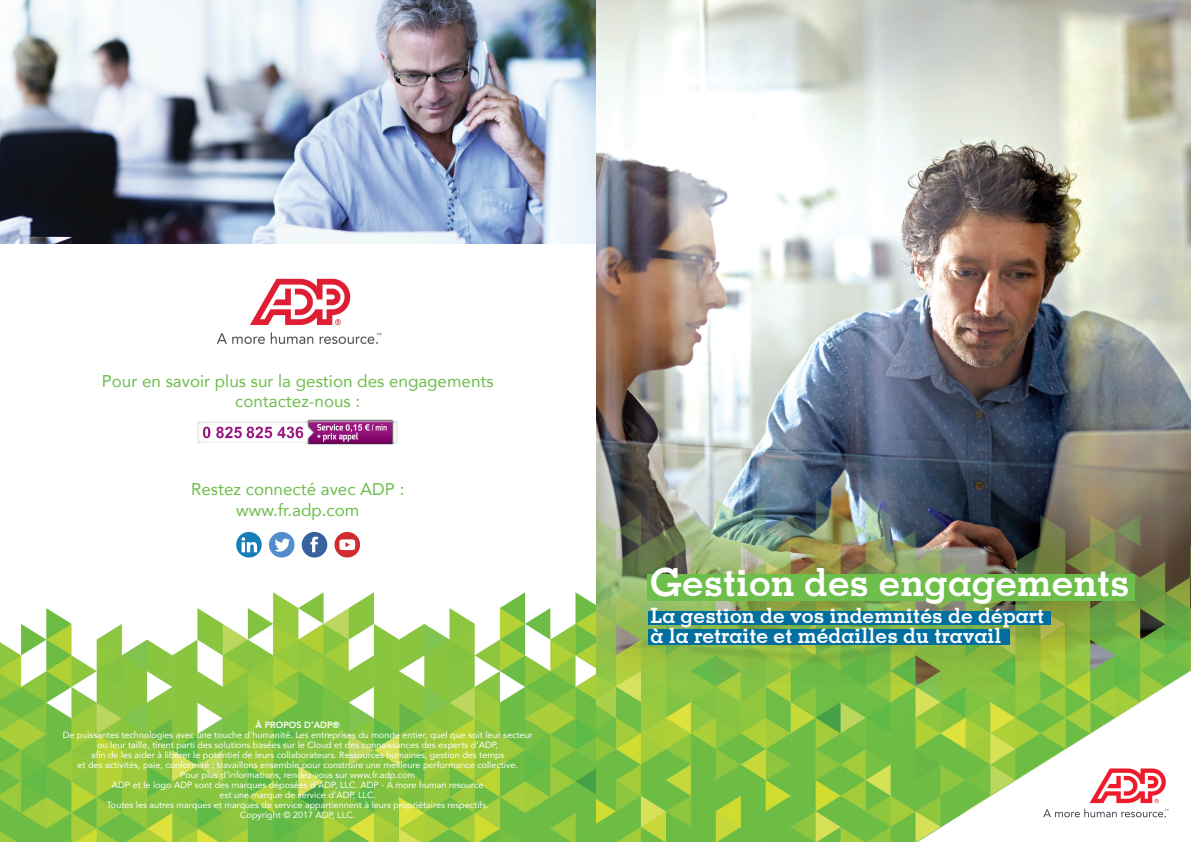
<style>
.page{position:relative;width:1191px;height:842px;background:#fff}
.page>*{position:absolute;margin:0;border:0;box-sizing:border-box;transform-origin:0 0}
.t1{font:700 38.9px "Memphis";color:#fff}
.t2{font:700 21.2px/20.1px "Memphis";color:#fff}
.t3{font:17px "Avenir";color:#6dbe4b}
.t4{font:9px/10px "Avenir";color:#fff;text-align:center}
.t5{font:800 9px "Avenir";color:#fff}
</style>
<div class="page">
<img style="left:0;top:0;width:1191px;height:842px">
<svg style="left:1089px;top:768px;width:76px;height:35px"></svg>
<svg style="left:1043px;top:809px;width:125px;height:8px"></svg>
<div style="left:647px;top:574px;width:487px;height:26px;background:#6dbe4b"></div>
<div style="left:648px;top:611px;width:402px;height:14px;background:#006fa0"></div>
<div style="left:648px;top:629px;width:361px;height:16px;background:#006fa0"></div>
<img style="left:0;top:0;width:595px;height:244px">
<img style="left:183px;top:271px;width:232px;height:80px">
<div style="left:334px;top:532px;width:26px;height:25px;background:#d12d30;border-radius:50%"></div>
<div style="left:302px;top:532px;width:25px;height:25px;background:#39619e;border-radius:50%"></div>
<div style="left:269px;top:532px;width:25px;height:25px;background:#518dca;border-radius:50%"></div>
<svg style="left:339px;top:539px;width:16px;height:11px"></svg>
<svg style="left:310px;top:536px;width:8px;height:16px"></svg>
<svg style="left:275px;top:538px;width:15px;height:14px"></svg>
<div style="left:236px;top:532px;width:26px;height:25px;background:#177fb8;border-radius:50%"></div>
<svg style="left:241px;top:537px;width:16px;height:15px"></svg>
<img style="left:197px;top:421px;width:200px;height:22px">
<img style="left:307px;top:419px;width:87px;height:27px">
<img style="left:307px;top:421px;width:87px;height:22px">
<svg style="left:203px;top:427px;width:7px;height:11px"></svg>
<svg style="left:216px;top:427px;width:87px;height:11px"></svg>
<svg style="left:309px;top:421px;width:83px;height:23px"></svg>
<p class="t3" style="left:102px;top:367px;width:393px">Pour en savoir plus sur la gestion des engagements</p>
<p class="t3" style="left:235px;top:388px;width:127px">contactez-nous :</p>
<p class="t3" style="left:191px;top:476px;width:215px">Restez connecté avec ADP :</p>
<p class="t3" style="left:236px;top:496px;width:125px">www.fr.adp.com</p>
<p class="t5" style="left:256px;top:717px;width:86px">À PROPOS D’ADP®</p>
<p class="t4" style="left:63px;top:729px;width:471px">De puissantes technologies avec une touche d’humanité. Les entreprises du monde entier, quel que soit leur secteur ou leur taille, tirent parti des solutions basées sur le Cloud et des connaissances des experts d’ADP,</p>
<p class="t4" style="left:91px;top:749px;width:415px">afin de les aider à libérer le potentiel de leurs collaborateurs. Ressources humaines, gestion des temps</p>
<p class="t4" style="left:78px;top:759px;width:442px">et des activités, paie, conformité : travaillons ensemble pour construire une meilleure performance collective.</p>
<p class="t4" style="left:180px;top:769px;width:236px">Pour plus d’informations, rendez-vous sur www.fr.adp.com</p>
<p class="t4" style="left:112px;top:779px;width:373px">ADP et le logo ADP sont des marques déposées d’ADP, LLC. ADP - A more human resource</p>
<p class="t4" style="left:219px;top:789px;width:158px">est une marque de service d’ADP, LLC.</p>
<p class="t4" style="left:107px;top:799px;width:383px">Toutes les autres marques et marques de service appartiennent à leurs propriétaires respectifs.</p>
<p class="t4" style="left:240px;top:809px;width:116px">Copyright © 2017 ADP, LLC.</p>
<p class="t1" style="left:649px;top:558px;width:481px">Gestion des engagements</p>
<p class="t2" style="left:650px;top:605px;width:395px">La gestion de vos indemnités de départ à la retraite et médailles du travail</p>
</div>
